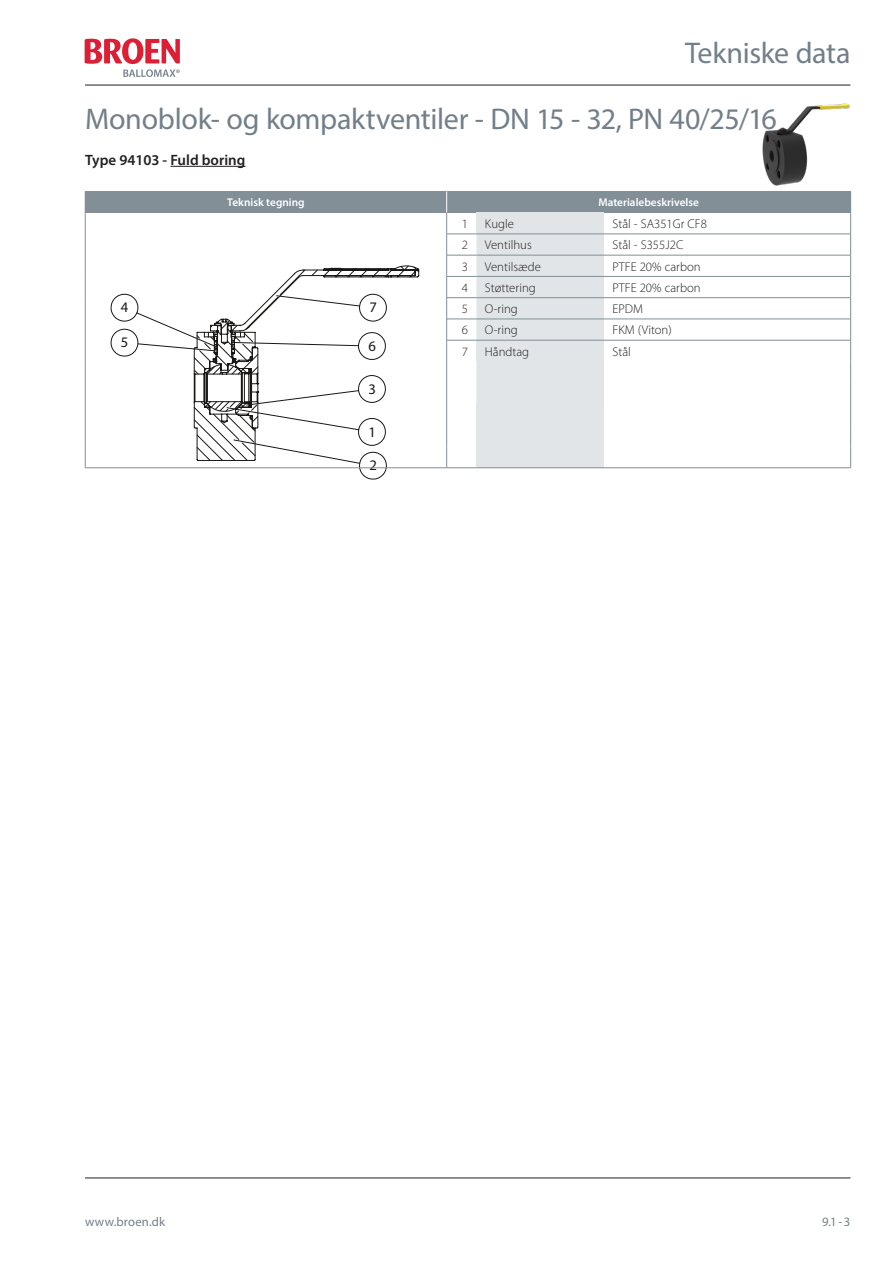
<style>
.page{position:relative;width:893px;height:1263px;background:#fff}
.page>*{position:absolute;margin:0;border:0;box-sizing:border-box;transform-origin:0 0}
.Overskrift{font:30px "Myriad Pro";letter-spacing:-.01em;color:#727f8a}
.Mellemrubrik{font:600 15px "Myriad Pro";color:#231f20}
.t1{font:14.7px "Myriad Pro";color:#181716}
.Tabeltext{font:300 12.75px "Myriad Pro";color:#231f20}
.t2{font:12.75px "Myriad Pro";letter-spacing:.01em;color:#727f8a}
.Tabelhoved{font:600 11.25px "Myriad Pro";color:#fff}
</style>
<div class="page">
<hr style="left:85px;top:1178px;width:765px;height:1px;background:#231f20">
<hr style="left:85px;top:85px;width:765px;height:1px;background:#231f20">
<svg style="left:85px;top:38px;width:95px;height:39px"></svg>
<svg style="left:111px;top:294px;width:276px;height:186px"></svg>
<svg style="left:136px;top:265px;width:283px;height:199px"></svg>
<img style="left:762px;top:103px;width:88px;height:83px">
<hr style="left:170px;top:166px;width:75px;height:1px;background:#231f20">
<div style="left:85px;top:191px;width:362px;height:22px;background:#828f96"></div>
<div style="left:447px;top:191px;width:404px;height:22px;background:#828f96"></div>
<hr style="left:85px;top:467px;width:362px;height:1px;background:#828f96">
<svg style="left:85px;top:213px;width:1px;height:255px"></svg>
<hr style="left:604px;top:234px;width:247px;height:1px;background:#828f96">
<hr style="left:604px;top:255px;width:246px;height:1px;background:#828f96">
<hr style="left:604px;top:276px;width:246px;height:1px;background:#828f96">
<hr style="left:604px;top:297px;width:246px;height:1px;background:#828f96">
<hr style="left:604px;top:319px;width:246px;height:1px;background:#828f96">
<hr style="left:604px;top:340px;width:247px;height:1px;background:#828f96">
<svg style="left:446px;top:191px;width:158px;height:277px"></svg>
<hr style="left:476px;top:467px;width:128px;height:1px;background:#828f96">
<svg style="left:850px;top:213px;width:1px;height:254px"></svg>
<hr style="left:604px;top:467px;width:247px;height:1px;background:#828f96">
<p class="Overskrift" style="left:685px;top:34px;width:167px">Tekniske data</p>
<p class="Overskrift" style="left:85px;top:100px;width:693px">Monoblok- og kompaktventiler - DN 15 - 32, PN 40/25/16</p>
<p class="Mellemrubrik" style="left:85px;top:150px;width:162px">Type 94103 - Fuld boring</p>
<p class="Tabelhoved" style="left:227px;top:195px;width:79px">Teknisk tegning</p>
<p class="Tabelhoved" style="left:598px;top:195px;width:102px">Materialebeskrivelse</p>
<p class="Tabeltext" style="left:462px;top:216px;width:8px">1</p>
<p class="Tabeltext" style="left:485px;top:216px;width:30px">Kugle</p>
<p class="Tabeltext" style="left:612px;top:216px;width:96px">Stål - SA351Gr CF8</p>
<p class="Tabeltext" style="left:462px;top:237px;width:8px">2</p>
<p class="Tabeltext" style="left:485px;top:237px;width:48px">Ventilhus</p>
<p class="Tabeltext" style="left:612px;top:237px;width:72px">Stål - S355J2C</p>
<p class="Tabeltext" style="left:462px;top:259px;width:8px">3</p>
<p class="Tabeltext" style="left:485px;top:259px;width:57px">Ventilsæde</p>
<p class="Tabeltext" style="left:612px;top:259px;width:90px">PTFE 20% carbon</p>
<p class="Tabeltext" style="left:462px;top:280px;width:8px">4</p>
<p class="Tabeltext" style="left:485px;top:280px;width:52px">Støttering</p>
<p class="Tabeltext" style="left:612px;top:280px;width:90px">PTFE 20% carbon</p>
<p class="Tabeltext" style="left:462px;top:301px;width:8px">5</p>
<p class="Tabeltext" style="left:485px;top:301px;width:34px">O-ring</p>
<p class="Tabeltext" style="left:612px;top:301px;width:32px">EPDM</p>
<p class="Tabeltext" style="left:462px;top:322px;width:8px">6</p>
<p class="Tabeltext" style="left:485px;top:322px;width:34px">O-ring</p>
<p class="Tabeltext" style="left:612px;top:322px;width:61px">FKM (Viton)</p>
<p class="Tabeltext" style="left:462px;top:344px;width:8px">7</p>
<p class="Tabeltext" style="left:485px;top:344px;width:46px">Håndtag</p>
<p class="Tabeltext" style="left:612px;top:344px;width:20px">Stål</p>
<p class="t1" style="left:121px;top:298px;width:9px">4</p>
<p class="t1" style="left:369px;top:298px;width:9px">7</p>
<p class="t1" style="left:121px;top:333px;width:9px">5</p>
<p class="t1" style="left:368px;top:337px;width:9px">6</p>
<p class="t1" style="left:368px;top:380px;width:9px">3</p>
<p class="t1" style="left:368px;top:423px;width:9px">1</p>
<p class="t1" style="left:369px;top:456px;width:9px">2</p>
<p class="t2" style="left:85px;top:1213px;width:81px">www.broen.dk</p>
<p class="t2" style="left:822px;top:1213px;width:30px">9.1-3</p>
</div>
